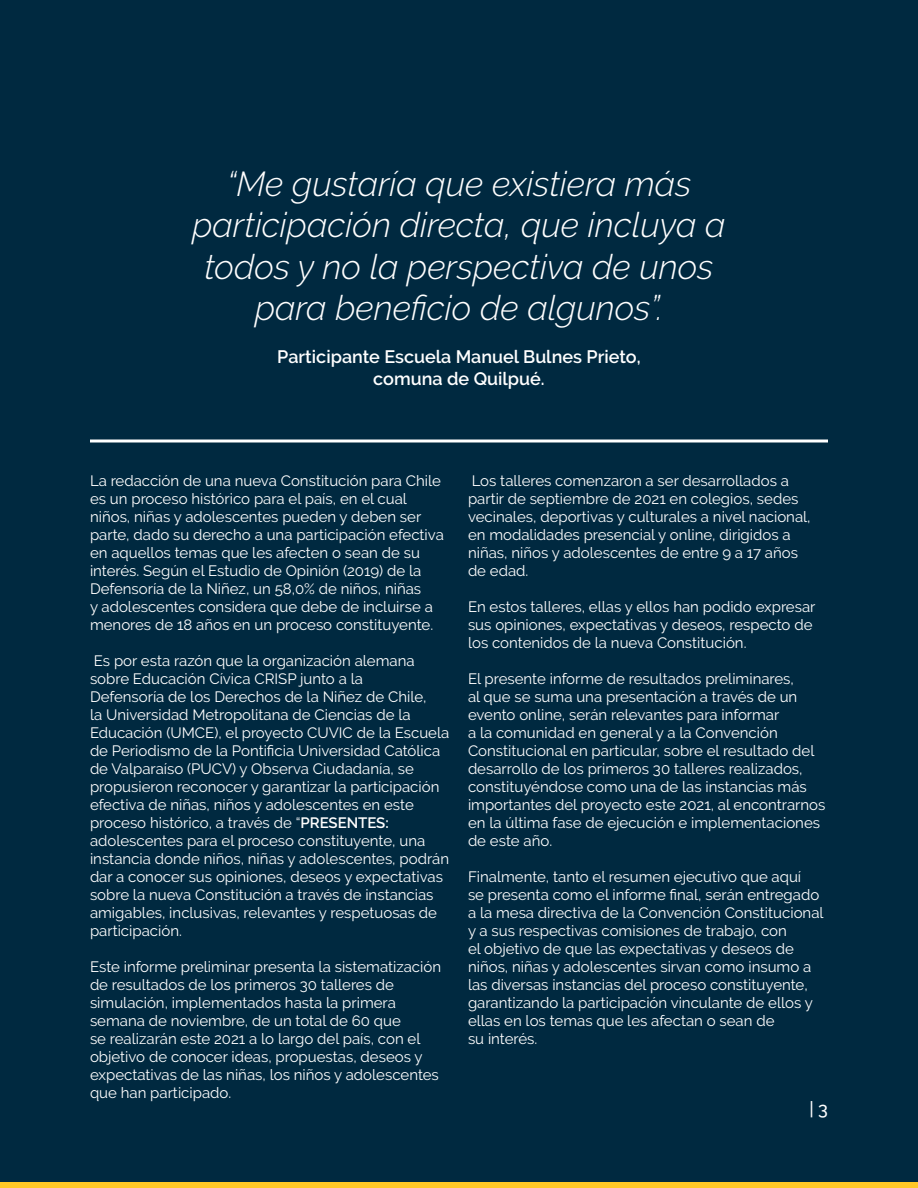
<style>
.page{position:relative;width:918px;height:1188px;background:#002940}
.page>*{position:absolute;margin:0;border:0;box-sizing:border-box;transform-origin:0 0}
.t1{font:italic 300 34.5px/41.4px "Raleway";color:#fff;text-align:center}
.t2{font:600 18px "Raleway";color:#fff}
.t3{font:500 18px "Raleway";color:#fff}
.t4{font:15px/18px "Raleway";color:#fff}
.s1{font-weight:600}
</style>
<div class="page">
<hr style="left:90px;top:440px;width:738px;height:2px;background:#fff">
<div style="left:0;top:1182px;width:918px;height:6px;background:#ffc726"></div>
<p class="t1" style="left:192px;top:163px;width:535px">“Me gustaría que existiera más participación directa, que incluya a todos y no la perspectiva de unos para beneficio de algunos”.</p>
<p class="t2" style="left:277px;top:347px;width:365px">Participante Escuela Manuel Bulnes Prieto,</p>
<p class="t2" style="left:373px;top:368px;width:173px">comuna de Quilpué.</p>
<p class="t4" style="left:90px;top:472px;width:355px">La redacción de una nueva Constitución para Chile es un proceso histórico para el país, en el cual niños, niñas y adolescentes pueden y deben ser parte, dado su derecho a una participación efectiva en aquellos temas que les afecten o sean de su interés. Según el Estudio de Opinión (2019) de la Defensoría de la Niñez, un 58,0% de niños, niñas<br>y adolescentes considera que debe de incluirse a menores de 18 años en un proceso constituyente.</p>
<p class="t4" style="left:90px;top:652px;width:361px">Es por esta razón que la organización alemana sobre Educación Cívica CRISP junto a la<br>Defensoría de los Derechos de la Niñez de Chile,<br>la Universidad Metropolitana de Ciencias de la Educación (UMCE), el proyecto CUVIC de la Escuela de Periodismo de la Pontificia Universidad Católica de Valparaíso (PUCV) y Observa Ciudadanía, se propusieron reconocer y garantizar la participación efectiva de niñas, niños y adolescentes en este proceso histórico, a través de “<span class="s1">PRESENTES: </span>adolescentes para el proceso constituyente, una instancia donde niños, niñas y adolescentes, podrán dar a conocer sus opiniones, deseos y expectativas sobre la nueva Constitución a través de instancias amigables, inclusivas, relevantes y respetuosas de participación.</p>
<p class="t4" style="left:90px;top:958px;width:353px">Este informe preliminar presenta la sistematización de resultados de los primeros 30 talleres de simulación, implementados hasta la primera semana de noviembre, de un total de 60 que<br>se realizarán este 2021 a lo largo del país, con el objetivo de conocer ideas, propuestas, deseos y expectativas de las niñas, los niños y adolescentes que han participado.</p>
<p class="t4" style="left:468px;top:472px;width:344px">Los talleres comenzaron a ser desarrollados a partir de septiembre de 2021 en colegios, sedes vecinales, deportivas y culturales a nivel nacional, en modalidades presencial y online, dirigidos a niñas, niños y adolescentes de entre 9 a 17 años</p>
<p class="t4" style="left:468px;top:562px;width:62px">de edad.</p>
<p class="t4" style="left:468px;top:598px;width:349px">En estos talleres, ellas y ellos han podido expresar sus opiniones, expectativas y deseos, respecto de los contenidos de la nueva Constitución.</p>
<p class="t4" style="left:468px;top:670px;width:359px">El presente informe de resultados preliminares,<br>al que se suma una presentación a través de un evento online, serán relevantes para informar<br>a la comunidad en general y a la Convención Constitucional en particular, sobre el resultado del desarrollo de los primeros 30 talleres realizados, constituyéndose como una de las instancias más importantes del proyecto este 2021, al encontrarnos en la última fase de ejecución e implementaciones de este año.</p>
<p class="t4" style="left:468px;top:868px;width:335px">Finalmente, tanto el resumen ejecutivo que aquí</p>
<p class="t4" style="left:468px;top:886px;width:357px">se presenta como el informe final, serán entregado a la mesa directiva de la Convención Constitucional y a sus respectivas comisiones de trabajo, con<br>el objetivo de que las expectativas y deseos de niños, niñas y adolescentes sirvan como insumo a las diversas instancias del proceso constituyente, garantizando la participación vinculante de ellos y ellas en los temas que les afectan o sean de</p>
<p class="t4" style="left:468px;top:1030px;width:71px">su interés.</p>
<p class="t3" style="left:809px;top:1098px;width:20px">| 3</p>
</div>
